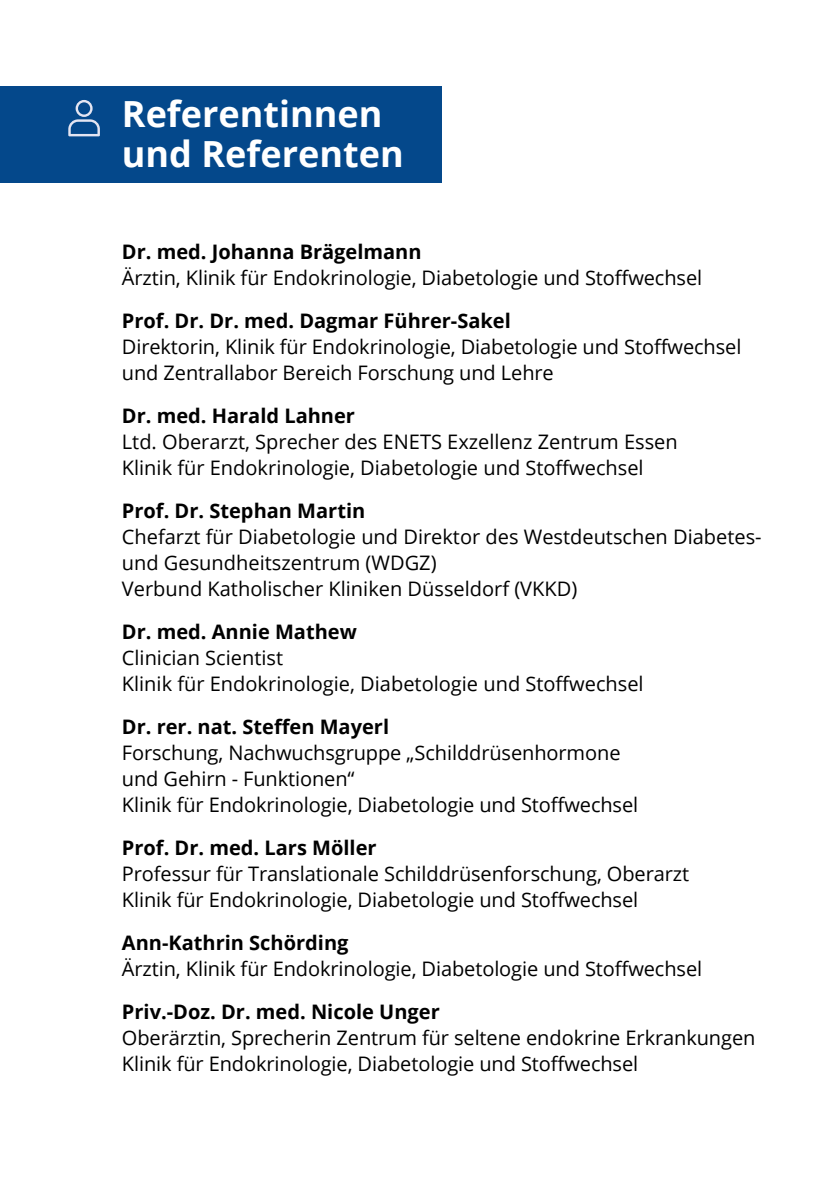
<style>
.page{position:relative;width:840px;height:1191px;background:#fff}
.page>*{position:absolute;margin:0;border:0;box-sizing:border-box;transform-origin:0 0}
.t1{font:700 36px/40px "Open Sans";color:#fff}
.t2{font:20px/26px "Open Sans";letter-spacing:-.005em;color:#000}
.t3{font:700 20px "Open Sans";color:#000}
</style>
<div class="page">
<div style="left:0;top:87px;width:441px;height:96px;background:#04488b"></div>
<svg style="left:68px;top:100px;width:32px;height:36px"></svg>
<hr style="left:839px;top:798px;width:1px;height:57px;background:#04488b">
<hr style="left:839px;top:85px;width:1px;height:57px;background:#04488b">
<h1 class="t1" style="left:122px;top:93px;width:283px">Referentinnen und Referenten</h1>
<p class="t3" style="left:122px;top:238px;width:301px">Dr. med. Johanna Brägelmann</p>
<p class="t2" style="left:122px;top:264px;width:581px">Ärztin, Klinik für Endokrinologie, Diabetologie und Stoffwechsel</p>
<p class="t3" style="left:122px;top:307px;width:390px">Prof. Dr. Dr. med. Dagmar Führer-Sakel</p>
<p class="t2" style="left:122px;top:333px;width:620px">Direktorin, Klinik für Endokrinologie, Diabetologie und Stoffwechsel und Zentrallabor Bereich Forschung und Lehre</p>
<p class="t3" style="left:122px;top:402px;width:234px">Dr. med. Harald Lahner</p>
<p class="t2" style="left:122px;top:428px;width:557px">Ltd. Oberarzt, Sprecher des ENETS Exzellenz Zentrum Essen<br>Klinik für Endokrinologie, Diabetologie und Stoffwechsel</p>
<p class="t3" style="left:122px;top:497px;width:245px">Prof. Dr. Stephan Martin</p>
<p class="t2" style="left:122px;top:523px;width:641px">Chefarzt für Diabetologie und Direktor des Westdeutschen Diabetes&shy;und Gesundheitszentrum (WDGZ)<br>Verbund Katholischer Kliniken Düsseldorf (VKKD)</p>
<p class="t3" style="left:122px;top:618px;width:236px">Dr. med. Annie Mathew</p>
<p class="t2" style="left:122px;top:644px;width:523px">Clinician Scientist<br>Klinik für Endokrinologie, Diabetologie und Stoffwechsel</p>
<p class="t3" style="left:122px;top:713px;width:268px">Dr. rer. nat. Steffen Mayerl</p>
<p class="t2" style="left:122px;top:739px;width:517px">Forschung, Nachwuchsgruppe „Schilddrüsenhormone und Gehirn - Funktionen“<br>Klinik für Endokrinologie, Diabetologie und Stoffwechsel</p>
<p class="t3" style="left:122px;top:834px;width:256px">Prof. Dr. med. Lars Möller</p>
<p class="t2" style="left:122px;top:860px;width:568px">Professur für Translationale Schilddrüsenforschung, Oberarzt<br>Klinik für Endokrinologie, Diabetologie und Stoffwechsel</p>
<p class="t3" style="left:122px;top:929px;width:228px">Ann-Kathrin Schörding</p>
<p class="t2" style="left:122px;top:955px;width:581px">Ärztin, Klinik für Endokrinologie, Diabetologie und Stoffwechsel</p>
<p class="t3" style="left:122px;top:998px;width:319px">Priv.-Doz. Dr. med. Nicole Unger</p>
<p class="t2" style="left:122px;top:1024px;width:634px">Oberärztin, Sprecherin Zentrum für seltene endokrine Erkrankungen<br>Klinik für Endokrinologie, Diabetologie und Stoffwechsel</p>
</div>
